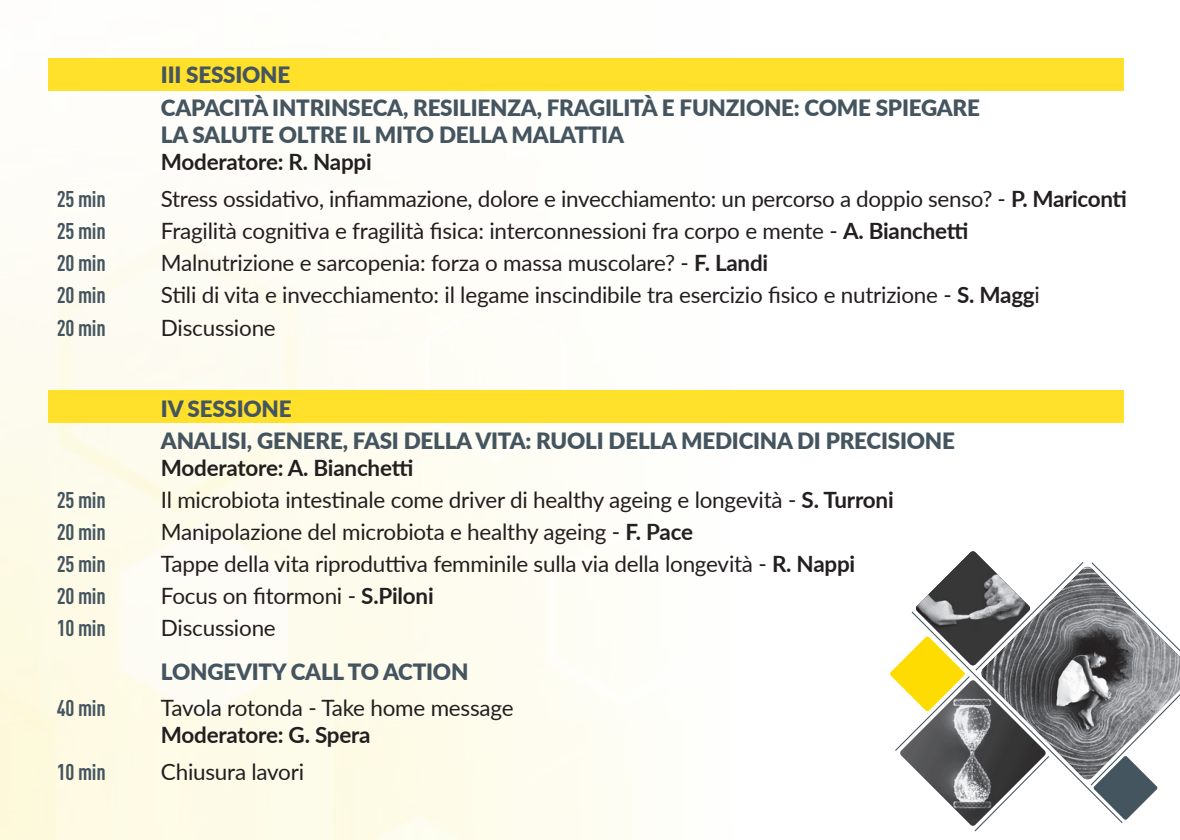
<style>
.page{position:relative;width:1180px;height:840px;background:#fff}
.page>*{position:absolute;margin:0;border:0;box-sizing:border-box;transform-origin:0 0}
.t1{font:22.4px "Lato";letter-spacing:-.01em;color:#231f20}
.t2{font:900 22.4px/32.6px "Lato";letter-spacing:-.01em;color:#45555f}
.t3{font:700 condensed 22.4px "DIN Pro";letter-spacing:-.01em;color:#45555f}
.t4{font:700 22.4px "Lato";letter-spacing:-.01em;color:#231f20}
.s1{font-weight:700}
</style>
<div class="page">
<img style="left:0;top:58px;width:1124px;height:781px">
<div style="left:48px;top:58px;width:1075px;height:32px;background:#ffe02b"></div>
<div style="left:48px;top:390px;width:1075px;height:32px;background:#ffe02b"></div>
<svg style="left:889px;top:550px;width:290px;height:282px"></svg>
<p class="t2" style="left:161px;top:58px;width:820px">III SESSIONE<br>CAPACITÀ INTRINSECA, RESILIENZA, FRAGILITÀ E FUNZIONE: COME SPIEGARE</p>
<p class="t2" style="left:161px;top:118px;width:464px">LA SALUTE OLTRE IL MITO DELLA MALATTIA</p>
<p class="t4" style="left:161px;top:145px;width:212px">Moderatore: R. Nappi</p>
<p class="t3" style="left:57px;top:182px;width:51px">25 min</p>
<p class="t1" style="left:161px;top:182px;width:967px">Stress ossidativo, infiammazione, dolore e invecchiamento: un percorso a doppio senso? - <span class="s1">P. Mariconti</span></p>
<p class="t3" style="left:57px;top:214px;width:51px">25 min</p>
<p class="t1" style="left:161px;top:214px;width:809px">Fragilità cognitiva e fragilità fisica: interconnessioni fra corpo e mente - <span class="s1">A. Bianchetti</span></p>
<p class="t3" style="left:57px;top:246px;width:51px">20 min</p>
<p class="t1" style="left:161px;top:246px;width:608px">Malnutrizione e sarcopenia: forza o massa muscolare? - <span class="s1">F. Landi</span></p>
<p class="t3" style="left:57px;top:278px;width:51px">20 min</p>
<p class="t1" style="left:161px;top:278px;width:880px">Stili di vita e invecchiamento: il legame inscindibile tra esercizio fisico e nutrizione - <span class="s1">S. Magg</span>i</p>
<p class="t3" style="left:57px;top:310px;width:51px">20 min</p>
<p class="t1" style="left:161px;top:311px;width:116px">Discussione</p>
<p class="t2" style="left:161px;top:391px;width:795px">IV SESSIONE<br>ANALISI, GENERE, FASI DELLA VITA: RUOLI DELLA MEDICINA DI PRECISIONE</p>
<p class="t4" style="left:161px;top:451px;width:254px">Moderatore: A. Bianchetti</p>
<p class="t3" style="left:57px;top:483px;width:51px">25 min</p>
<p class="t1" style="left:161px;top:484px;width:734px">Il microbiota intestinale come driver di healthy ageing e longevità - <span class="s1">S. Turroni</span></p>
<p class="t3" style="left:57px;top:515px;width:51px">20 min</p>
<p class="t1" style="left:161px;top:516px;width:533px">Manipolazione del microbiota e healthy ageing - <span class="s1">F. Pace</span></p>
<p class="t3" style="left:57px;top:547px;width:51px">25 min</p>
<p class="t1" style="left:161px;top:548px;width:695px">Tappe della vita riproduttiva femminile sulla via della longevità - <span class="s1">R. Nappi</span></p>
<p class="t3" style="left:57px;top:579px;width:51px">20 min</p>
<p class="t1" style="left:161px;top:580px;width:274px">Focus on fitormoni - <span class="s1">S.Piloni</span></p>
<p class="t3" style="left:57px;top:611px;width:51px">10 min</p>
<p class="t1" style="left:161px;top:612px;width:116px">Discussione</p>
<p class="t2" style="left:161px;top:653px;width:309px">LONGEVITY CALL TO ACTION</p>
<p class="t3" style="left:57px;top:691px;width:51px">40 min</p>
<p class="t1" style="left:161px;top:691px;width:354px">Tavola rotonda - Take home message</p>
<p class="t4" style="left:161px;top:718px;width:211px">Moderatore: G. Spera</p>
<p class="t3" style="left:57px;top:754px;width:51px">10 min</p>
<p class="t1" style="left:161px;top:755px;width:145px">Chiusura lavori</p>
</div>
